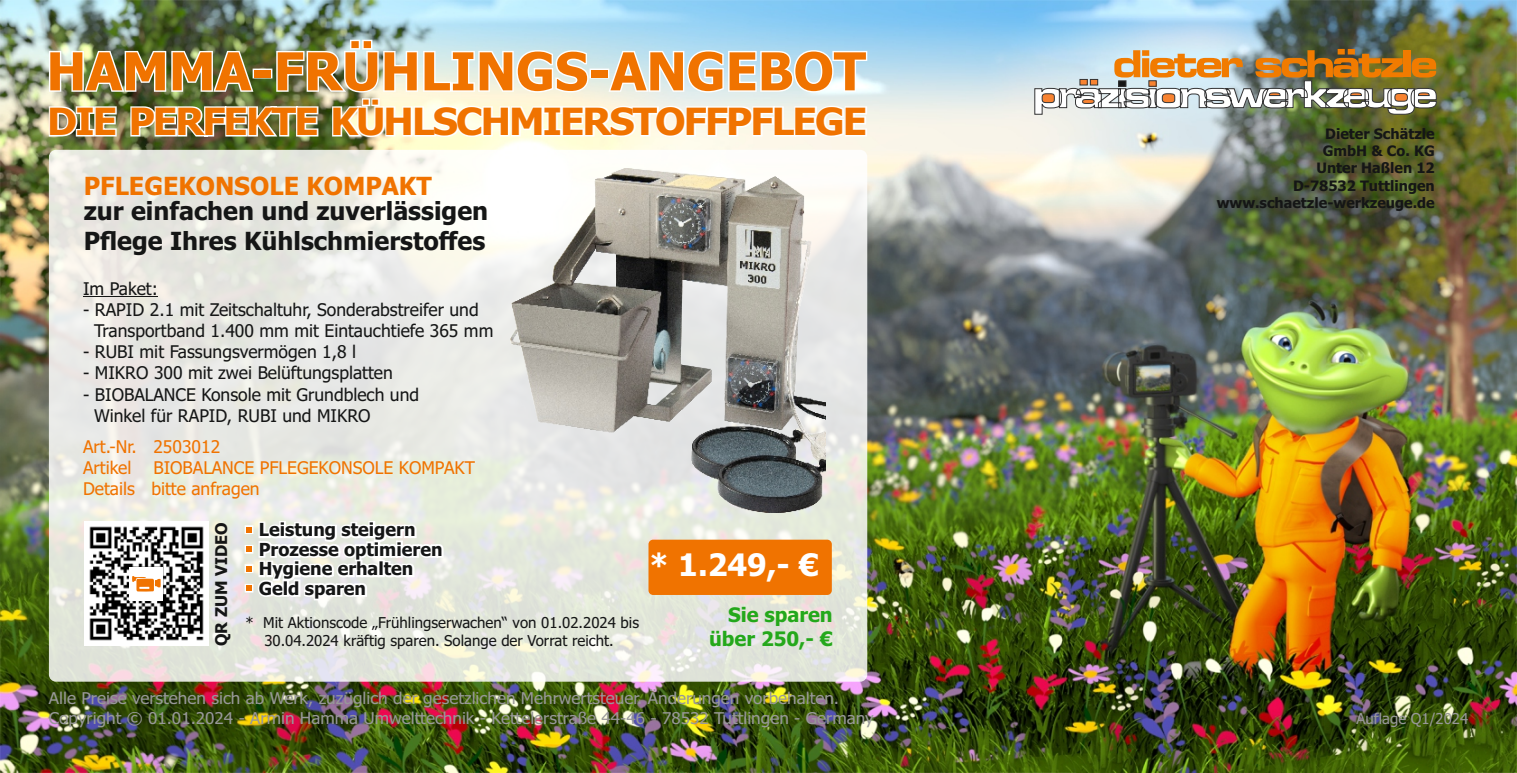
<style>
.page{position:relative;width:1517px;height:773px;background:#fff}
.page>*{position:absolute;margin:0;border:0;box-sizing:border-box;transform-origin:0 0}
.t1{font:700 52.25px "Tahoma";color:#f07300}
.t2{font:700 37.5px "Tahoma";letter-spacing:-.045em;color:#f07300;scale:1.06 1}
.t3{font:700 31px "Tahoma";color:#fff}
.t4{font:700 25px/30.2px "Tahoma";color:#151616}
.t5{font:700 25px "Tahoma";color:#f07300}
.t6{font:700 20px/24.2px "Tahoma";color:#24a81b;text-align:right}
.t7{font:700 18px/19.5px "Tahoma";color:#151616}
.t8{font:17.5px/21px "Tahoma";color:#151616}
.t9{font:17.5px/21px "Tahoma";color:#f07300}
.t10{font:16.25px/19.5px "Tahoma";color:#989899;scale:1.05 1}
.t11{font:700 16.25px "Tahoma";color:#151616}
.t12{font:15px/18px "Tahoma";color:#151616;text-align:center}
.t13{font:15px "Tahoma";color:#989899}
.t14{font:700 14.5px/17.2px "Tahoma";color:#151616;text-align:right}
</style>
<div class="page">
<img style="left:0;top:0;width:1516px;height:772px">
<div style="left:49px;top:150px;width:818px;height:531px;background:#fff;border-radius:7px;opacity:.85"></div>
<div style="left:648px;top:539px;width:184px;height:56px;background:#f07300;border-radius:5px"></div>
<svg style="left:243px;top:519px;width:203px;height:83px"></svg>
<img style="left:510px;top:168px;width:315px;height:346px">
<hr style="left:83px;top:296px;width:75px;height:1px;background:#151616">
<img style="left:84px;top:521px;width:124px;height:124px">
<div style="left:130px;top:567px;width:33px;height:33px;background:#fff"></div>
<svg style="left:132px;top:576px;width:29px;height:15px"></svg>
<img style="left:47px;top:38px;width:821px;height:101px">
<img style="left:1034px;top:49px;width:403px;height:66px">
<h1 class="t1" style="left:46px;top:50px;width:821px">HAMMA-FRÜHLINGS-ANGEBOT</h1>
<h2 class="t2" style="left:47px;top:106px;width:775px">DIE PERFEKTE KÜHLSCHMIERSTOFFPFLEGE</h2>
<h3 class="t5" style="left:84px;top:176px;width:349px">PFLEGEKONSOLE KOMPAKT</h3>
<h3 class="t4" style="left:84px;top:198px;width:406px">zur einfachen und zuverlässigen<br>Pflege Ihres Kühlschmierstoffes</h3>
<p class="t8" style="left:83px;top:279px;width:76px">Im Paket:</p>
<p class="t8" style="left:94px;top:300px;width:401px;text-indent:-11px">- RAPID 2.1 mit Zeitschaltuhr, Sonderabstreifer und<br>Transportband 1.400 mm mit Eintauchtiefe 365 mm</p>
<p class="t8" style="left:83px;top:343px;width:274px">- RUBI mit Fassungsvermögen 1,8 l</p>
<p class="t8" style="left:83px;top:364px;width:311px">- MIKRO 300 mit zwei Belüftungsplatten</p>
<p class="t8" style="left:94px;top:385px;width:326px;text-indent:-11px">- BIOBALANCE Konsole mit Grundblech und<br>Winkel für RAPID, RUBI und MIKRO</p>
<p class="t9" style="left:83px;top:437px;width:139px">Art.-Nr. 2503012<br>Artikel</p>
<p class="t9" style="left:83px;top:458px;width:394px;text-indent:70px">BIOBALANCE PFLEGEKONSOLE KOMPAKT<br>Details bitte anfragen</p>
<p class="t11" style="left:215px;top:646px;width:126px;rotate:-90deg">QR ZUM VIDEO</p>
<p class="t7" style="left:259px;top:521px;width:185px">Leistung steigern<br>Prozesse optimieren<br>Hygiene erhalten<br>Geld sparen</p>
<p class="t12" style="left:246px;top:615px;width:395px">* Mit Aktionscode „Frühlingserwachen“ von 01.02.2024 bis<br>30.04.2024 kräftig sparen. Solange der Vorrat reicht.</p>
<h3 class="t3" style="left:649px;top:552px;width:171px">* 1.249,- €</h3>
<p class="t6" style="left:709px;top:603px;width:125px">Sie sparen über 250,- €</p>
<p class="t10" style="left:49px;top:690px;width:787px">Alle Preise verstehen sich ab Werk, zuzüglich der gesetzlichen Mehrwertsteuer. Änderungen vorbehalten.<br>Copyright © 01.01.2024 - Armin Hamma Umwelttechnik - Kettelerstraße 44-46 - 78532 Tuttlingen - Germany</p>
<p class="t14" style="left:1216px;top:126px;width:220px">Dieter Schätzle<br>GmbH &amp; Co. KG<br>Unter Haßlen 12<br>D-78532 Tuttlingen www.schaetzle-werkzeuge.de</p>
<p class="t13" style="left:1356px;top:712px;width:113px">Auflage Q1/2024</p>
</div>
